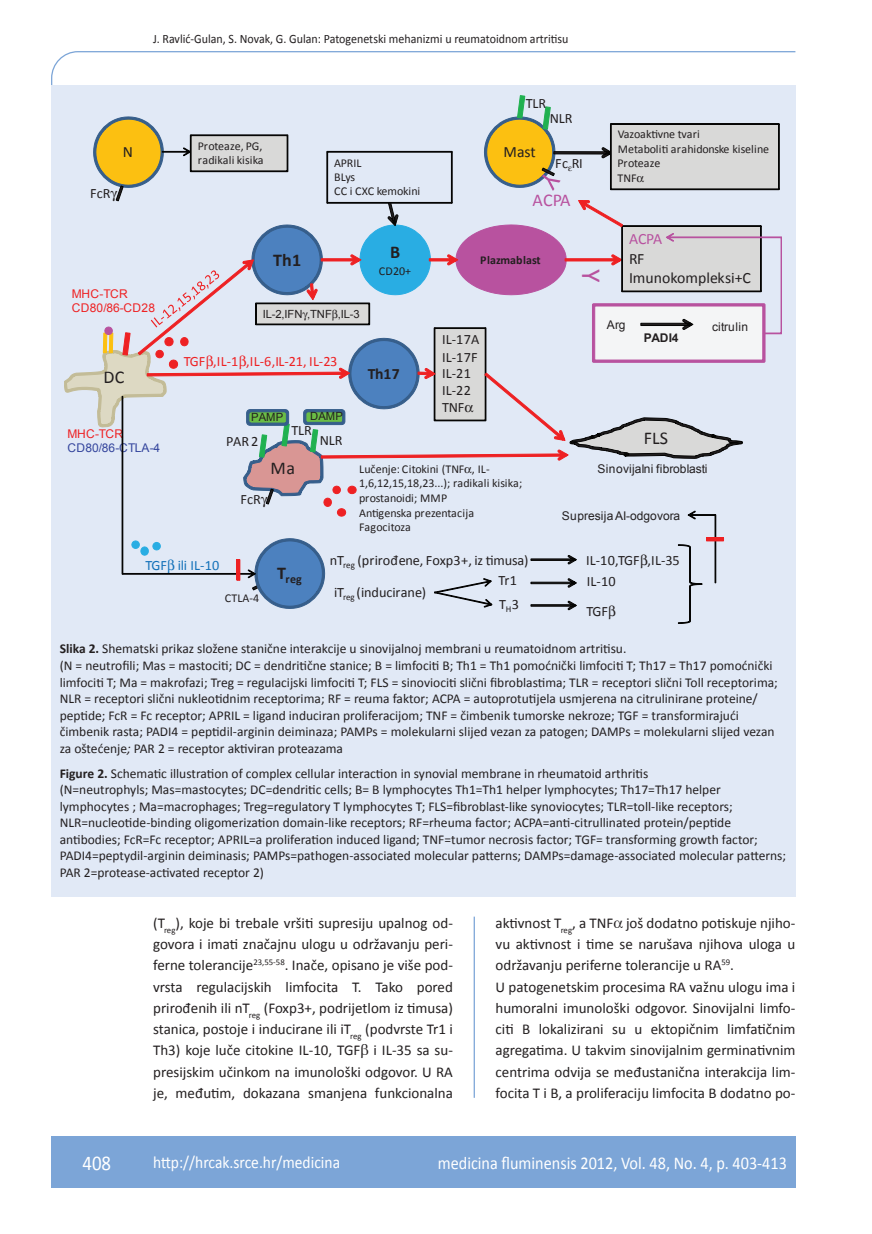
<style>
.page{position:relative;width:872px;height:1234px;background:#fff}
.page>*{position:absolute;margin:0;border:0;box-sizing:border-box;transform-origin:0 0}
.t1{font:27.75px "Calibri";color:#b8529f}
.t2{font:21px "Calibri";color:#fff;scale:.9 1}
.t3{font:18px "Calibri";color:#fff;scale:.9 1}
.t4{font:18px "Calibri";letter-spacing:.005em;color:#231f20}
.t5{font:700 18px "Calibri";color:#231f20}
.t6{font:18px "Calibri";color:#b8529f}
.t7{font:17.25px "Calibri";color:#fff;scale:.9 1}
.t8{font:15.75px/19.2px "Calibri";letter-spacing:-.005em;color:#231f20}
.t9{font:700 15.75px "Calibri";color:#231f20}
.osnovni_tekst{font:15px/21.3px "Calibri";color:#231f20;text-align:justify}
.t10{font:14.25px/16.8px "Calibri";color:#231f20}
.t11{font:14.25px "Calibri";letter-spacing:-.015em;color:#ee2123}
.t12{font:14.25px "Calibri";letter-spacing:-.01em;color:#1371b9}
.potpis_slika{font:13.5px/16.5px "Calibri";color:#231f20}
.glava{font:12.75px "Calibri";color:#231f20;scale:.94 1}
.t13{font:12px/14.4px "Calibri";letter-spacing:-.005em;color:#231f20}
.t14{font:12px "Arial";letter-spacing:.005em;color:#231f20}
.t15{font:12px/14.2px "Arial";letter-spacing:.005em;color:#34459d}
.t16{font:12px/14.2px "Arial";letter-spacing:.025em;color:#ee2123}
.t17{font:700 12px "Calibri";letter-spacing:.005em;color:#231f20}
.t18{font:12px "Arial";letter-spacing:.025em;color:#231f20}
.t19{font:700 12px "Arial";letter-spacing:-.03em;color:#231f20}
.t20{font:11.25px "Arial";color:#231f20}
.s1{color:#ee2123}
.s2{color:#b8529f}
.s3{font-weight:700}
.s4{font-style:italic}
</style>
<div class="page">
<svg style="left:51px;top:51px;width:745px;height:275px"></svg>
<hr style="left:473px;top:916px;width:2px;height:181px;background:#7ca5d7">
<div style="left:51px;top:1135px;width:744px;height:51px;background:#7ca5d7"></div>
<div style="left:51px;top:85px;width:744px;height:811px;background:#e1e9f6"></div>
<svg style="left:64px;top:95px;width:718px;height:528px"></svg>
<p class="glava" style="left:153px;top:30px;width:443px">J. Ravlić-Gulan, S. Novak, G. Gulan: Patogenetski mehanizmi u reumatoidnom artritisu</p>
<p class="t10" style="left:526px;top:94px;width:22px">TLR</p>
<p class="t10" style="left:90px;top:184px;width:22px">FcR</p>
<p class="t8" style="left:123px;top:142px;width:12px">N</p>
<p class="t16" style="left:72px;top:287px;width:85px">MHC-TCR<br>CD80/86-CD28</p>
<p class="t4" style="left:103px;top:366px;width:22px">DC</p>
<p class="t15" style="left:67px;top:426px;width:94px"><span class="s1">MHC-TCR<br></span>CD80/86-CTLA-4</p>
<p class="t13" style="left:198px;top:138px;width:67px">Proteaze, PG, radikali kisika</p>
<p class="t5" style="left:273px;top:248px;width:29px">Th1</p>
<p class="t13" style="left:334px;top:155px;width:88px">APRIL<br>BLys<br>CC i CXC kemokini</p>
<p class="t5" style="left:390px;top:241px;width:12px">B</p>
<p class="t13" style="left:379px;top:263px;width:34px">CD20+</p>
<p class="t20" style="left:263px;top:306px;width:99px">IL-2,IFN ,TNF ,IL-3</p>
<p class="t11" style="left:184px;top:352px;width:155px">TGF ,IL-1 ,IL-6,IL-21, IL-23</p>
<p class="t20" style="left:251px;top:410px;width:34px">PAMP</p>
<p class="t20" style="left:310px;top:408px;width:34px">DAMP</p>
<p class="t10" style="left:291px;top:421px;width:22px">TLR</p>
<p class="t10" style="left:226px;top:432px;width:34px">PAR 2</p>
<p class="t10" style="left:320px;top:431px;width:24px">NLR</p>
<p class="t9" style="left:368px;top:363px;width:34px">Th17</p>
<p class="t8" style="left:503px;top:142px;width:34px">Mast</p>
<p class="t10" style="left:549px;top:109px;width:24px">NLR</p>
<p class="t10" style="left:555px;top:154px;width:29px">Fc RI</p>
<p class="t6" style="left:532px;top:189px;width:40px">ACPA</p>
<p class="t17" style="left:480px;top:252px;width:62px">Plazmablast</p>
<p class="t1" style="left:608px;top:269px;width:15px;rotate:90deg">Y</p>
<p class="t13" style="left:617px;top:127px;width:153px">Vazoaktivne tvari<br>Metaboliti arahidonske kiseline<br>Proteaze<br>TNF</p>
<p class="t8" style="left:629px;top:229px;width:123px"><span class="s2">ACPA<br></span>RF<br>Imunokompleksi+C</p>
<p class="t10" style="left:442px;top:330px;width:39px">IL-17A<br>IL-17F<br>IL-21<br>IL-22<br>TNF</p>
<p class="t14" style="left:607px;top:317px;width:20px">Arg</p>
<p class="t18" style="left:712px;top:319px;width:37px">citrulin</p>
<p class="t19" style="left:644px;top:329px;width:36px">PADI4</p>
<p class="t4" style="left:644px;top:426px;width:26px">FLS</p>
<p class="t10" style="left:240px;top:490px;width:22px">FcR</p>
<p class="t4" style="left:271px;top:456px;width:26px">Ma</p>
<p class="t13" style="left:359px;top:461px;width:165px">Lučenje: Citokini (TNF , IL-<br>1,6,12,15,18,23...); radikali kisika; prostanoidi; MMP<br>Antigenska prezentacija<br>Fagocitoza</p>
<p class="t14" style="left:597px;top:460px;width:111px">Sinovijalni fibroblasti</p>
<p class="t14" style="left:562px;top:507px;width:120px">SupresijaAI-odgovora</p>
<p class="t12" style="left:145px;top:556px;width:75px">TGF ili IL-10</p>
<p class="t13" style="left:225px;top:590px;width:36px">CTLA-4</p>
<p class="t17" style="left:277px;top:571px;width:26px"><sup>T</sup>reg</p>
<p class="t10" style="left:330px;top:550px;width:200px">nT<sub>reg</sub> (prirođene, Foxp3+, iz timusa)</p>
<p class="t10" style="left:586px;top:548px;width:95px;line-height:21.9px">IL-10,TGF ,IL-35<br>IL-10</p>
<p class="t10" style="left:499px;top:595px;width:21px">T<sub>H</sub>3</p>
<p class="t10" style="left:586px;top:602px;width:23px">TGF</p>
<p class="t10" style="left:498px;top:571px;width:20px">Tr1</p>
<p class="t10" style="left:334px;top:583px;width:94px">iT<sub>reg</sub> (inducirane)</p>
<p class="potpis_slika" style="left:60px;top:640px;width:719px"><span class="s3">Slika 2.</span> Shematski prikaz složene stanične interakcije u sinovijalnoj membrani u reumatoidnom artritisu.<br>(N = neutrofili; Mas = mastociti; DC = dendritične stanice; B = limfociti B; Th1 = Th1 pomoćnički limfociti T; Th17 = Th17 pomoćnički limfociti T; Ma = makrofazi; Treg = regulacijski limfociti T; FLS = sinoviociti slični fibroblastima; TLR = receptori slični Toll receptorima; NLR = receptori slični nukleotidnim receptorima; RF = reuma faktor; ACPA = autoprotutijela usmjerena na citrulinirane proteine/ peptide; FcR = Fc receptor; APRIL = ligand induciran proliferacijom; TNF = čimbenik tumorske nekroze; TGF = transformirajući čimbenik rasta; PADI4 = peptidil-arginin deiminaza; PAMPs = molekularni slijed vezan za patogen; DAMPs = molekularni slijed vezan za oštećenje<span class="s4">;</span> PAR 2 = receptor aktiviran proteazama</p>
<p class="potpis_slika" style="left:60px;top:764px;width:728px"><span class="s3">Figure 2.</span> Schematic illustration of complex cellular interaction in synovial membrane in rheumatoid arthritis<br>(N=neutrophyls; Mas=mastocytes; DC=dendritic cells; B= B lymphocytes Th1=Th1 helper lymphocytes; Th17=Th17 helper lymphocytes ; Ma=macrophages; Treg=regulatory T lymphocytes T; FLS=fibroblast-like synoviocytes; TLR=toll-like receptors; NLR=nucleotide-binding oligomerization domain-like receptors; RF=rheuma factor; ACPA=anti-citrullinated protein/peptide antibodies; FcR=Fc receptor; APRIL=a proliferation induced ligand; TNF=tumor necrosis factor; TGF= transforming growth factor; PADI4=peptydil-arginin deiminasis; PAMPs=pathogen-associated molecular patterns; DAMPs=damage-associated molecular patterns; PAR 2=protease-activated receptor 2)</p>
<p class="osnovni_tekst" style="left:153px;top:911px;width:301px">(T<sub>reg</sub>), koje bi trebale vršiti supresiju upalnog od&shy;govora i imati značajnu ulogu u održavanju peri&shy;ferne tolerancije<sup>23,55-58</sup>. Inače, opisano je više pod&shy;vrsta regulacijskih limfocita T. Tako pored prirođenih ili nT<sub>reg</sub> (Foxp3+, podrijetlom iz timusa) stanica, postoje i inducirane ili iT<sub>reg</sub> (podvrste Tr1 i Th3) koje luče citokine IL-10, TGF i IL-35 sa su&shy;presijskim učinkom na imunološki odgovor. U RA je, međutim, dokazana smanjena funkcionalna</p>
<p class="osnovni_tekst" style="left:495px;top:911px;width:301px">aktivnost T<sub>reg</sub>, a TNF još dodatno potiskuje njiho&shy;vu aktivnost i time se narušava njihova uloga u održavanju periferne tolerancije u RA<sup>59</sup>.</p>
<p class="osnovni_tekst" style="left:495px;top:975px;width:301px">U patogenetskim procesima RA važnu ulogu ima i humoralni imunološki odgovor. Sinovijalni limfo&shy;citi B lokalizirani su u ektopičnim limfatičnim agregatima. U takvim sinovijalnim germinativnim centrima odvija se međustanična interakcija lim&shy;focita T i B, a proliferaciju limfocita B dodatno po-</p>
<p class="t2" style="left:82px;top:1149px;width:33px">408</p>
<p class="t7" style="left:153px;top:1150px;width:209px">http://hrcak.srce.hr/medicina</p>
<p class="t3" style="left:438px;top:1151px;width:389px">medicina fluminensis 2012, Vol. 48, No. 4, p. 403-413</p>
</div>
